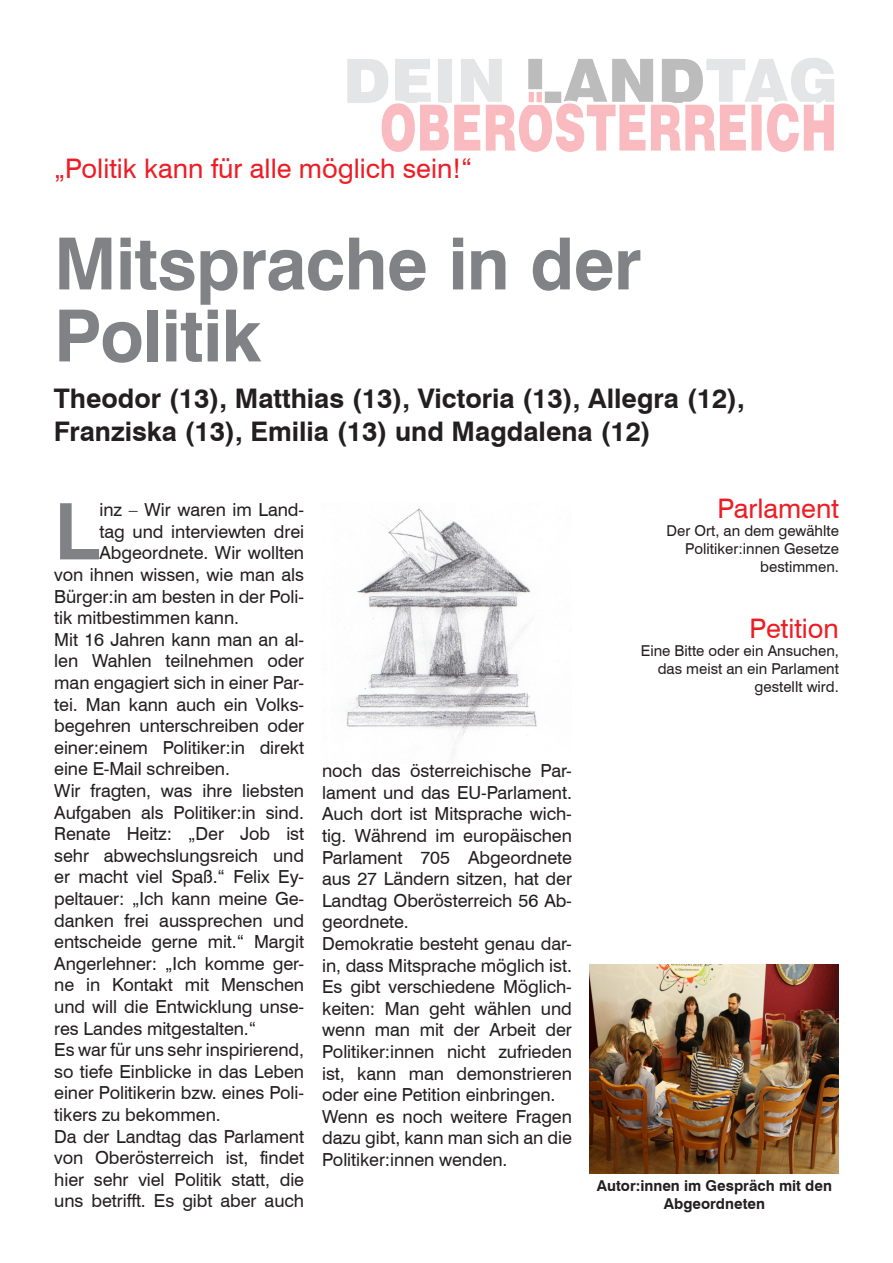
<style>
.page{position:relative;width:893px;height:1263px;background:#fff}
.page>*{position:absolute;margin:0;border:0;box-sizing:border-box;transform-origin:0 0}
.t1{font:700 78px "Swiss 721 BT";color:#808285}
.t2{font:700 72px/72px "Swiss 721 BT";letter-spacing:-.01em;color:#808285}
.t3{font:700 27px/32.4px "Swiss 721 BT";color:#231f20}
.t4{font:27px "Swiss 721 BT";color:#ee1c24}
.t5{font:27px "Swiss 721 BT";color:#ed1d24}
.t6{font:18px/21.6px "Swiss 721 BT";letter-spacing:-.005em;color:#231f20;text-align:justify}
.t7{font:15px/18px "Swiss 721 BT";color:#231f20;text-align:right}
.t8{font:700 15px/18px "Swiss 721 BT";color:#231f20;text-align:center}
</style>
<div class="page">
<img style="left:347px;top:58px;width:487px;height:94px">
<img style="left:590px;top:964px;width:249px;height:209px">
<img style="left:325px;top:508px;width:246px;height:253px">
<p class="t4" style="left:54px;top:152px;width:420px">„Politik kann für alle möglich sein!“</p>
<p class="t2" style="left:54px;top:227px;width:589px">Mitsprache in der<br>Politik</p>
<p class="t3" style="left:54px;top:382px;width:693px">Theodor (13), Matthias (13), Victoria (13), Allegra (12),<br>Franziska (13), Emilia (13) und Magdalena (12)</p>
<p class="t1" style="left:54px;top:484px;width:47px">L</p>
<p class="t6" style="left:100px;top:499px;width:206px">inz – Wir waren im Land-</p>
<p class="t6" style="left:100px;top:520px;width:206px">tag und interviewten drei</p>
<p class="t6" style="left:100px;top:542px;width:206px">Abgeordnete. Wir wollten</p>
<p class="t6" style="left:54px;top:564px;width:251px">von ihnen wissen, wie man als</p>
<p class="t6" style="left:54px;top:585px;width:251px">Bürger:in am besten in der Poli-</p>
<p class="t6" style="left:54px;top:607px;width:186px">tik mitbestimmen kann.</p>
<p class="t6" style="left:54px;top:628px;width:251px">Mit 16 Jahren kann man an al&shy;len Wahlen teilnehmen oder man engagiert sich in einer Par&shy;tei. Man kann auch ein Volks&shy;begehren unterschreiben oder einer:einem Politiker:in direkt eine E-Mail schreiben.</p>
<p class="t6" style="left:54px;top:780px;width:251px">Wir fragten, was ihre liebsten Aufgaben als Politiker:in sind.<br>Renate Heitz: „Der Job ist sehr abwechslungsreich und er macht viel Spaß.“ Felix Ey&shy;peltauer: „Ich kann meine Ge&shy;danken frei aussprechen und entscheide gerne mit.“ Margit Angerlehner: „Ich komme ger&shy;ne in Kontakt mit Menschen und will die Entwicklung unse&shy;res Landes mitgestalten.“</p>
<p class="t6" style="left:54px;top:1039px;width:251px">Es war für uns sehr inspirierend, so tiefe Einblicke in das Leben einer Politikerin bzw. eines Poli&shy;tikers zu bekommen.</p>
<p class="t6" style="left:54px;top:1125px;width:251px">Da der Landtag das Parlament von Oberösterreich ist, findet hier sehr viel Politik statt, die uns betrifft. Es gibt aber auch</p>
<p class="t6" style="left:322px;top:760px;width:251px">noch das österreichische Par&shy;lament und das EU-Parlament.<br>Auch dort ist Mitsprache wich&shy;tig. Während im europäischen Parlament 705 Abgeordnete aus 27 Ländern sitzen, hat der Landtag Oberösterreich 56 Ab&shy;geordnete.</p>
<p class="t6" style="left:322px;top:933px;width:251px">Demokratie besteht genau dar&shy;in, dass Mitsprache möglich ist.<br>Es gibt verschiedene Möglich&shy;keiten: Man geht wählen und wenn man mit der Arbeit der Politiker:innen nicht zufrieden ist, kann man demonstrieren oder eine Petition einbringen.</p>
<p class="t6" style="left:322px;top:1105px;width:251px">Wenn es noch weitere Fragen dazu gibt, kann man sich an die Politiker:innen wenden.</p>
<p class="t5" style="left:717px;top:492px;width:123px">Parlament</p>
<p class="t7" style="left:667px;top:521px;width:174px">Der Ort, an dem gewählte<br>Politiker:innen Gesetze bestimmen.</p>
<p class="t5" style="left:750px;top:612px;width:91px">Petition</p>
<p class="t7" style="left:641px;top:641px;width:200px">Eine Bitte oder ein Ansuchen, das meist an ein Parlament gestellt wird.</p>
<p class="t8" style="left:597px;top:1176px;width:237px">Autor:innen im Gespräch mit den<br>Abgeordneten</p>
</div>
